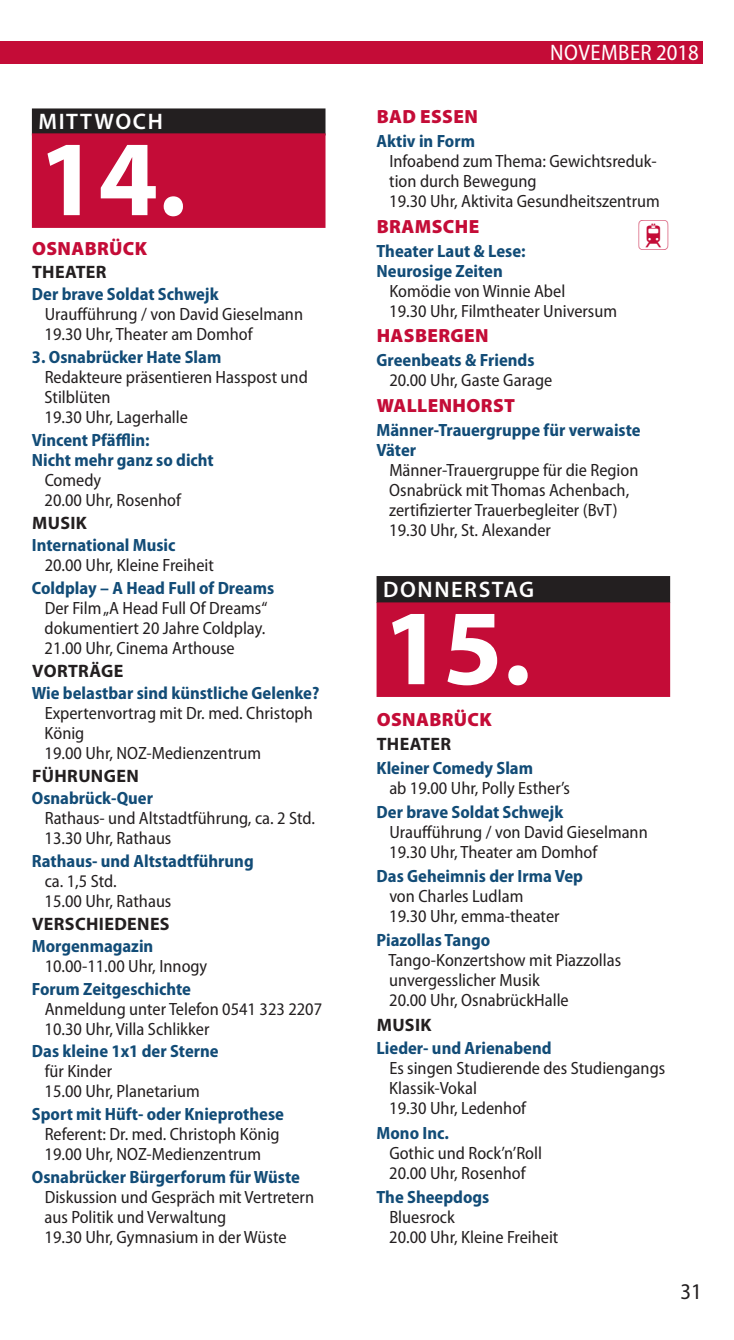
<style>
.page{position:relative;width:734px;height:1340px;background:#fff}
.page>*{position:absolute;margin:0;border:0;box-sizing:border-box;transform-origin:0 0}
.t1{font:700 108px "Myriad Pro";color:#fff}
.t2{font:31.5px "Communications P06";color:#c40c37}
.t3{font:600 22.5px "Myriad Pro";letter-spacing:.07em;color:#fff}
.t4{font:semi-condensed 22.5px "Myriad Pro";letter-spacing:.02em;color:#fff}
.t5{font:semi-condensed 22.5px "Myriad Pro";color:#231f20}
.t6{font:900 19.12px "Myriad Pro";letter-spacing:.02em;color:#c40c37}
.t7{font:700 18px "Myriad Pro";letter-spacing:.02em;color:#231f20}
.t8{font:semi-condensed 17.78px/20px "Myriad Pro";color:#231f20}
.t9{font:700 semi-condensed 17.78px/20px "Myriad Pro";color:#124c77}
.s1{font-weight:700;color:#124c77}
.s2{font-weight:400;color:#231f20}
</style>
<div class="page">
<div style="left:0;top:41px;width:702px;height:23px;background:#c40c37"></div>
<div style="left:32px;top:108px;width:293px;height:27px;background:#231f20"></div>
<div style="left:32px;top:133px;width:293px;height:95px;background:#c40c37"></div>
<div style="left:376px;top:576px;width:294px;height:27px;background:#231f20"></div>
<div style="left:376px;top:602px;width:294px;height:95px;background:#c40c37"></div>
<p class="t3" style="left:38px;top:108px;width:126px">MITTWOCH</p>
<p class="t1" style="left:38px;top:115px;width:149px">14.</p>
<p class="t6" style="left:32px;top:237px;width:117px">OSNABRÜCK</p>
<p class="t7" style="left:32px;top:262px;width:76px">THEATER</p>
<p class="t8" style="left:45px;top:285px;width:260px;text-indent:-13px"><span class="s1">Der brave Soldat Schwejk<br></span>Uraufführung / von David Gieselmann<br>19.30 Uhr, Theater am Domhof</p>
<p class="t8" style="left:45px;top:348px;width:265px;text-indent:-13px"><span class="s1">3. Osnabrücker Hate Slam<br></span>Redakteure präsentieren Hasspost und<br>Stilblüten<br>19.30 Uhr, Lagerhalle</p>
<p class="t9" style="left:32px;top:431px;width:119px">Vincent Pfäfflin:</p>
<p class="t9" style="left:32px;top:451px;width:183px">Nicht mehr ganz so dicht</p>
<p class="t8" style="left:45px;top:471px;width:58px">Comedy</p>
<p class="t8" style="left:45px;top:491px;width:138px">20.00 Uhr, Rosenhof</p>
<p class="t7" style="left:32px;top:512px;width:56px">MUSIK</p>
<p class="t8" style="left:45px;top:536px;width:171px;text-indent:-13px"><span class="s1">International Music<br></span>20.00 Uhr, Kleine Freiheit</p>
<p class="t8" style="left:45px;top:579px;width:231px;text-indent:-13px"><span class="s1">Coldplay – A Head Full of Dreams<br></span>Der Film „A Head Full Of Dreams“ dokumentiert 20 Jahre Coldplay.<br>21.00 Uhr, Cinema Arthouse</p>
<p class="t7" style="left:32px;top:660px;width:93px">VORTRÄGE</p>
<p class="t8" style="left:45px;top:684px;width:276px;text-indent:-13px"><span class="s1">Wie belastbar sind künstliche Gelenke?<br></span>Expertenvortrag mit Dr. med. Christoph<br>König<br>19.00 Uhr, NOZ-Medienzentrum</p>
<p class="t7" style="left:32px;top:765px;width:108px">FÜHRUNGEN</p>
<p class="t8" style="left:45px;top:789px;width:272px;text-indent:-13px"><span class="s1">Osnabrück-Quer<br></span>Rathaus- und Altstadtführung, ca. 2 Std.<br>13.30 Uhr, Rathaus</p>
<p class="t9" style="left:45px;top:852px;width:210px;text-indent:-13px">Rathaus- und Altstadtführung <span class="s2">ca. 1,5 Std.<br>15.00 Uhr, Rathaus</span></p>
<p class="t7" style="left:32px;top:913px;width:139px">VERSCHIEDENES</p>
<p class="t8" style="left:45px;top:937px;width:164px;text-indent:-13px"><span class="s1">Morgenmagazin<br></span>10.00-11.00 Uhr, Innogy</p>
<p class="t8" style="left:45px;top:980px;width:279px;text-indent:-13px"><span class="s1">Forum Zeitgeschichte<br></span>Anmeldung unter Telefon 0541 323 2207<br>10.30 Uhr, Villa Schlikker</p>
<p class="t8" style="left:45px;top:1042px;width:175px;text-indent:-13px"><span class="s1">Das kleine 1x1 der Sterne </span>für Kinder<br>15.00 Uhr, Planetarium</p>
<p class="t8" style="left:32px;top:1105px;width:253px;text-align:center"><span class="s1">Sport mit Hüft- oder Knieprothese<br></span>Referent: Dr. med. Christoph König<br>19.00 Uhr, NOZ-Medienzentrum</p>
<p class="t8" style="left:45px;top:1168px;width:271px;text-indent:-13px"><span class="s1">Osnabrücker Bürgerforum für Wüste </span>Diskussion und Gespräch mit Vertretern aus Politik und Verwaltung<br>19.30 Uhr, Gymnasium in der Wüste</p>
<p class="t4" style="left:550px;top:44px;width:150px">NOVEMBER 2018</p>
<p class="t6" style="left:376px;top:105px;width:102px">BAD ESSEN</p>
<p class="t8" style="left:389px;top:133px;width:272px;text-indent:-13px"><span class="s1">Aktiv in Form<br></span>Infoabend zum Thema: Gewichtsreduk&shy;tion durch Bewegung<br>19.30 Uhr, Aktivita Gesundheitszentrum</p>
<p class="t9" style="left:376px;top:242px;width:151px">Theater Laut &amp; Lese:</p>
<p class="t6" style="left:376px;top:215px;width:104px">BRAMSCHE</p>
<p class="t2" style="left:636px;top:220px;width:35px">_</p>
<p class="t8" style="left:389px;top:262px;width:229px;text-indent:-13px"><span class="s1">Neurosige Zeiten<br></span>Komödie von Winnie Abel<br>19.30 Uhr, Filmtheater Universum</p>
<p class="t6" style="left:376px;top:324px;width:113px">HASBERGEN</p>
<p class="t8" style="left:389px;top:352px;width:164px;text-indent:-13px"><span class="s1">Greenbeats &amp; Friends<br></span>20.00 Uhr, Gaste Garage</p>
<p class="t6" style="left:376px;top:394px;width:140px">WALLENHORST</p>
<p class="t9" style="left:376px;top:421px;width:265px">Männer-Trauergruppe für verwaiste</p>
<p class="t9" style="left:376px;top:441px;width:41px">Väter</p>
<p class="t8" style="left:389px;top:461px;width:250px">Männer-Trauergruppe für die Region</p>
<p class="t8" style="left:389px;top:481px;width:241px">Osnabrück mit Thomas Achenbach,</p>
<p class="t8" style="left:389px;top:501px;width:230px">zertifizierter Trauerbegleiter (BvT)</p>
<p class="t8" style="left:389px;top:521px;width:163px">19.30 Uhr, St. Alexander</p>
<p class="t3" style="left:383px;top:575px;width:152px">DONNERSTAG</p>
<p class="t1" style="left:383px;top:583px;width:149px">15.</p>
<p class="t6" style="left:376px;top:707px;width:117px">OSNABRÜCK</p>
<p class="t7" style="left:376px;top:733px;width:76px">THEATER</p>
<p class="t8" style="left:389px;top:759px;width:182px;text-indent:-13px"><span class="s1">Kleiner Comedy Slam<br></span>ab 19.00 Uhr, Polly Esther’s</p>
<p class="t8" style="left:389px;top:803px;width:260px;text-indent:-13px"><span class="s1">Der brave Soldat Schwejk<br></span>Uraufführung / von David Gieselmann<br>19.30 Uhr, Theater am Domhof</p>
<p class="t8" style="left:389px;top:867px;width:195px;text-indent:-13px"><span class="s1">Das Geheimnis der Irma Vep </span>von Charles Ludlam<br>19.30 Uhr, emma-theater</p>
<p class="t8" style="left:388px;top:931px;width:234px;text-indent:-12px"><span class="s1">Piazollas Tango<br></span>Tango-Konzertshow mit Piazzollas unvergesslicher Musik<br>20.00 Uhr, OsnabrückHalle</p>
<p class="t7" style="left:376px;top:1014px;width:56px">MUSIK</p>
<p class="t8" style="left:389px;top:1039px;width:277px;text-indent:-13px"><span class="s1">Lieder- und Arienabend<br></span>Es singen Studierende des Studiengangs<br>Klassik-Vokal<br>19.30 Uhr, Ledenhof</p>
<p class="t8" style="left:389px;top:1124px;width:154px;text-indent:-13px"><span class="s1">Mono Inc.<br></span>Gothic und Rock’n’Roll<br>20.00 Uhr, Rosenhof</p>
<p class="t8" style="left:389px;top:1188px;width:171px;text-indent:-13px"><span class="s1">The Sheepdogs<br></span>Bluesrock<br>20.00 Uhr, Kleine Freiheit</p>
<p class="t5" style="left:680px;top:1283px;width:23px">31</p>
</div>
